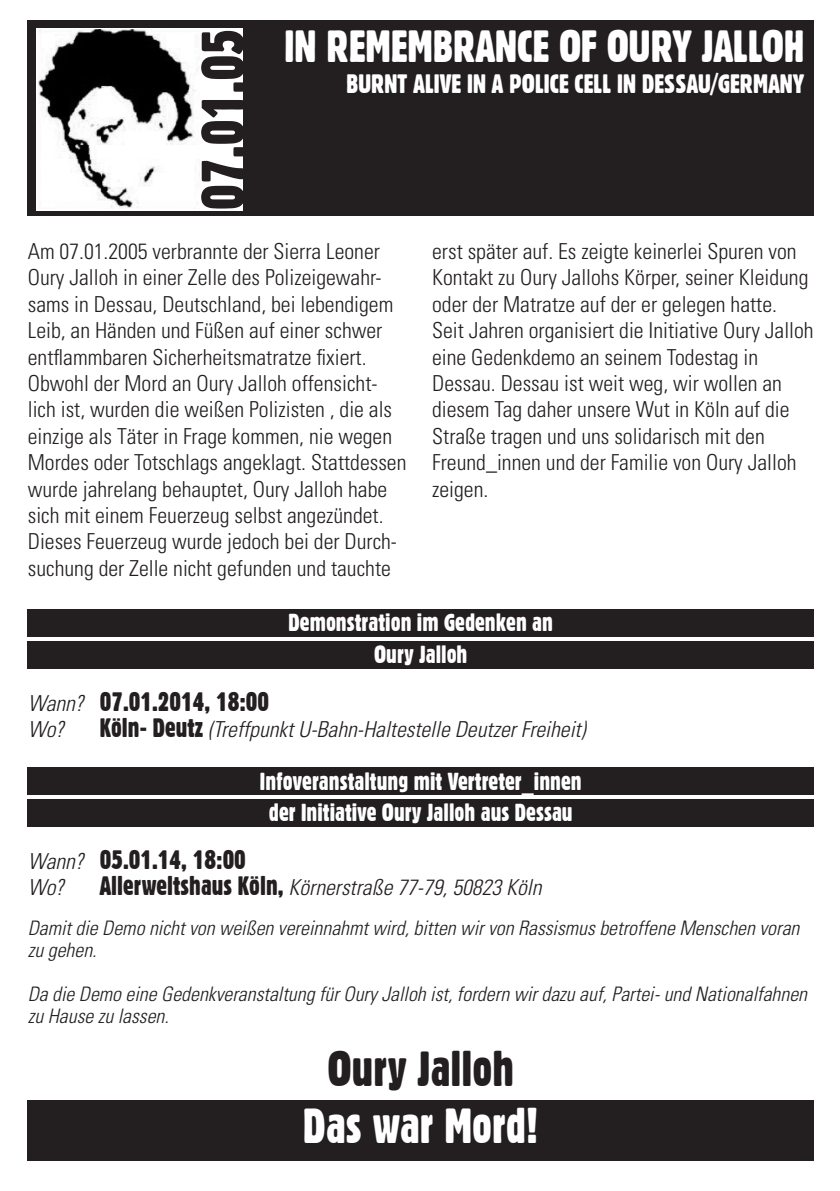
<style>
.page{position:relative;width:840px;height:1191px;background:#fff}
.page>*{position:absolute;margin:0;border:0;box-sizing:border-box;transform-origin:0 0}
.t1{font:58px "Gothic 821 Condensed BT";color:#231f20}
.t2{font:48px "Gothic 821 Condensed BT";color:#fff}
.t3{font:48px "Gothic 821 Condensed BT";color:#231f20}
.t4{font:44px "Gothic 821 Condensed BT";color:#fff}
.t5{font:26px "Gothic 821 Condensed BT";color:#231f20}
.t6{font:26px "Gothic 821 Condensed BT";color:#fff}
.t7{font:24px/31.2px "Gothic 821 Condensed BT";color:#fff;text-align:center}
.t8{font:300 condensed 22px/26.4px "Univers";color:#231f20}
.t9{font:italic 300 condensed 22px "Univers";color:#231f20}
.t10{font:italic 300 condensed 20px/22px "Univers";color:#231f20}
.s1{font-family:"Univers";font-weight:300;font-style:italic;font-stretch:condensed;font-size:22px}
.s2{font-family:"Gothic 821 Condensed BT";font-weight:400;font-style:normal;font-stretch:normal;font-size:26px}
</style>
<div class="page">
<div style="left:28px;top:1100px;width:785px;height:60px;background:#231f20"></div>
<div style="left:28px;top:767px;width:785px;height:28px;background:#231f20"></div>
<div style="left:28px;top:799px;width:785px;height:28px;background:#231f20"></div>
<div style="left:28px;top:608px;width:785px;height:28px;background:#231f20"></div>
<div style="left:28px;top:640px;width:785px;height:28px;background:#231f20"></div>
<div style="left:28px;top:21px;width:785px;height:195px;background:#231f20"></div>
<div style="left:37px;top:28px;width:206px;height:183px;background:#fff"></div>
<img style="left:38px;top:30px;width:161px;height:178px">
<h3 class="t4" style="left:284px;top:19px;width:520px">IN REMEMBRANCE OF OURY JALLOH</h3>
<p class="t6" style="left:346px;top:68px;width:459px">BURNT ALIVE IN A POLICE CELL IN DESSAU/GERMANY</p>
<h1 class="t1" style="left:188px;top:210px;width:183px;rotate:-90deg">07.01.05</h1>
<p class="t8" style="left:28px;top:238px;width:380px">Am 07.01.2005 verbrannte der Sierra Leoner Oury Jalloh in einer Zelle des Polizeigewahr&shy;sams in Dessau, Deutschland, bei lebendigem Leib, an Händen und Füßen auf einer schwer entflammbaren Sicherheitsmatratze fixiert.<br>Obwohl der Mord an Oury Jalloh offensicht&shy;lich ist, wurden die weißen Polizisten , die als einzige als Täter in Frage kommen, nie wegen Mordes oder Totschlags angeklagt. Stattdessen wurde jahrelang behauptet, Oury Jalloh habe sich mit einem Feuerzeug selbst angezündet.<br>Dieses Feuerzeug wurde jedoch bei der Durch&shy;suchung der Zelle nicht gefunden und tauchte</p>
<p class="t8" style="left:432px;top:238px;width:383px">erst später auf. Es zeigte keinerlei Spuren von Kontakt zu Oury Jallohs Körper, seiner Kleidung oder der Matratze auf der er gelegen hatte.<br>Seit Jahren organisiert die Initiative Oury Jalloh eine Gedenkdemo an seinem Todestag in Dessau. Dessau ist weit weg, wir wollen an diesem Tag daher unsere Wut in Köln auf die Straße tragen und uns solidarisch mit den Freund_innen und der Familie von Oury Jalloh zeigen.</p>
<p class="t7" style="left:288px;top:607px;width:266px">Demonstration im Gedenken an<br>Oury Jalloh</p>
<p class="t5" style="left:28px;top:685px;width:243px"><span class="s1">Wann?</span> 07.01.2014, 18:00</p>
<p class="t9" style="left:28px;top:716px;width:38px">Wo?</p>
<p class="t9" style="left:100px;top:716px;width:487px"><span class="s2">Köln- Deutz</span> (Treffpunkt U-Bahn-Haltestelle Deutzer Freiheit)</p>
<p class="t7" style="left:260px;top:765px;width:323px">Infoveranstaltung mit Vertreter_innen der Initiative Oury Jalloh aus Dessau</p>
<p class="t5" style="left:28px;top:844px;width:219px"><span class="s1">Wann?</span> 05.01.14, 18:00</p>
<p class="t9" style="left:28px;top:874px;width:38px">Wo?</p>
<p class="t9" style="left:100px;top:874px;width:443px"><span class="s2">Allerweltshaus Köln,</span> Körnerstraße 77-79, 50823 Köln</p>
<p class="t10" style="left:28px;top:916px;width:772px">Damit die Demo nicht von weißen vereinnahmt wird, bitten wir von Rassismus betroffene Menschen voran zu gehen.</p>
<p class="t10" style="left:28px;top:982px;width:780px">Da die Demo eine Gedenkveranstaltung für Oury Jalloh ist, fordern wir dazu auf, Partei- und Nationalfahnen zu Hause zu lassen.</p>
<h2 class="t3" style="left:327px;top:1039px;width:188px">Oury Jalloh</h2>
<h2 class="t2" style="left:303px;top:1097px;width:236px">Das war Mord!</h2>
</div>
